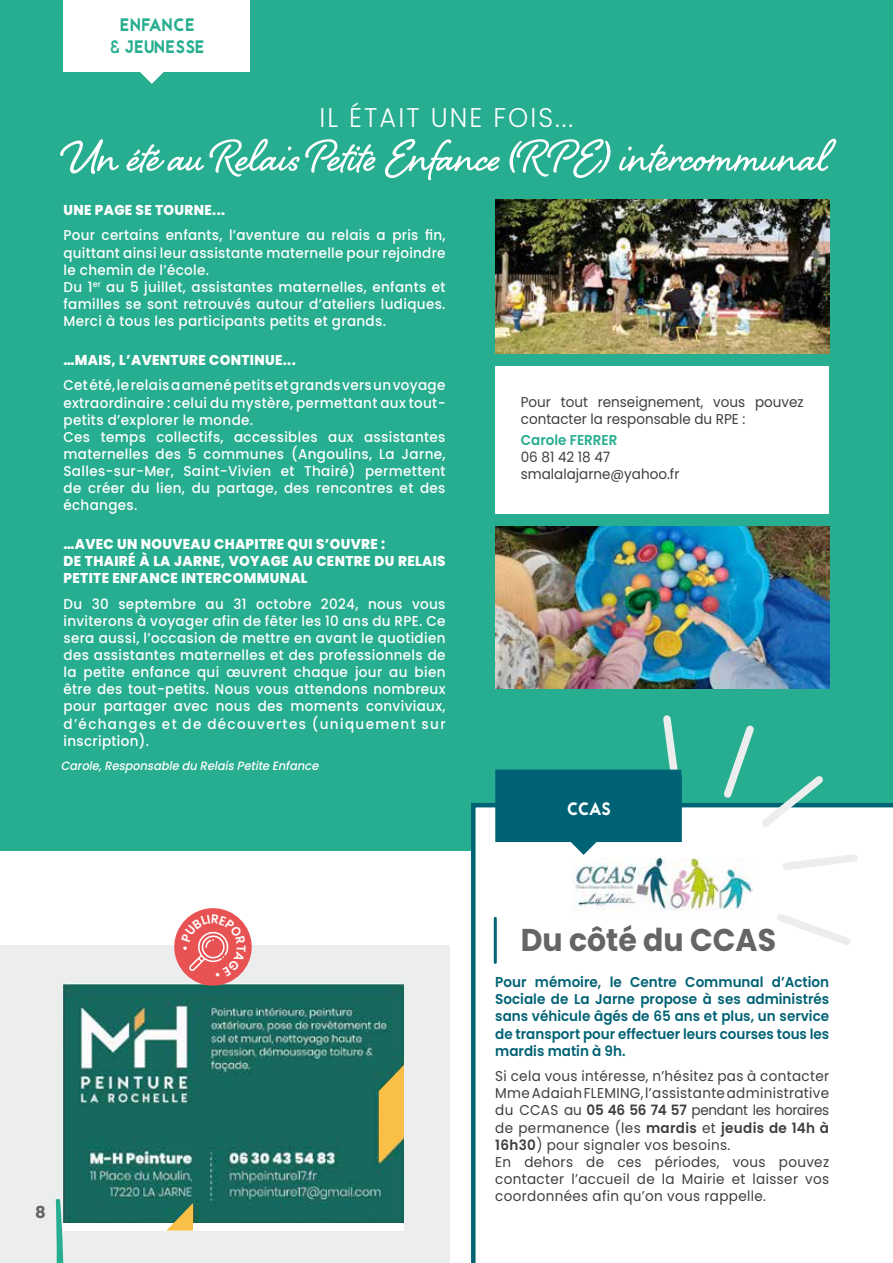
<style>
.page{position:relative;width:893px;height:1263px;background:#fff}
.page>*{position:absolute;margin:0;border:0;box-sizing:border-box;transform-origin:0 0}
.t1{font:700 57px "Shelby";color:#fff}
.t2{font:700 31.5px "Poppins";color:#646567;scale:.95 1}
.t3{font:300 27px "Poppins";letter-spacing:.08em;color:#fff;scale:.95 1}
.t4{font:18px/21.6px "Jaapokki";letter-spacing:.02em;color:#27ad8f;text-align:center;scale:.9 1}
.t5{font:18px "Jaapokki";color:#fff;scale:.9 1}
.t6{font:700 16.5px "Poppins";color:#646567}
.t7{font:500 14.25px/17.1px "Poppins";letter-spacing:.025em;color:#fff;scale:.95 1}
.t8{font:14.25px/17.1px "Poppins";letter-spacing:.025em;color:#3e3d40;scale:.95 1}
.t9{font:600 14.25px/17.1px "Poppins";color:#006275;text-align:justify;scale:.95 1}
.t10{font:800 14.25px/17.1px "Poppins";letter-spacing:.025em;color:#fff;scale:.95 1}
.t11{font:14.25px/17.1px "Poppins";color:#3e3d40;scale:.95 1}
.t12{font:600 14.25px "Poppins";color:#27ad8f;scale:.95 1}
.t13{font:italic 500 12px "Poppins";color:#fff;scale:.95 1}
.s1{font-weight:600}
</style>
<div class="page">
<div style="left:0;top:945px;width:449px;height:318px;background:#eceded"></div>
<div style="left:64px;top:984px;width:340px;height:246px;background:#fff"></div>
<img style="left:64px;top:984px;width:340px;height:238px">
<svg style="left:166px;top:1203px;width:27px;height:27px"></svg>
<svg style="left:379px;top:1065px;width:25px;height:98px"></svg>
<div style="left:174px;top:908px;width:78px;height:78px;background:#e85252;border-radius:50%"></div>
<svg style="left:55px;top:1199px;width:16px;height:64px"></svg>
<div style="left:0;top:0;width:893px;height:850px;background:#27ad8f"></div>
<svg style="left:471px;top:803px;width:422px;height:460px"></svg>
<div style="left:566px;top:852px;width:192px;height:67px;background:#fff"></div>
<img style="left:572px;top:858px;width:86px;height:53px">
<svg style="left:658px;top:715px;width:205px;height:236px"></svg>
<div style="left:63px;top:0;width:187px;height:71px;background:#fff"></div>
<svg style="left:137px;top:71px;width:30px;height:13px"></svg>
<img style="left:495px;top:526px;width:334px;height:162px">
<div style="left:495px;top:366px;width:334px;height:147px;background:#fff"></div>
<svg style="left:495px;top:770px;width:187px;height:85px"></svg>
<hr style="left:494px;top:918px;width:3px;height:44px;background:#006275">
<img style="left:495px;top:200px;width:334px;height:153px">
<svg style="left:181px;top:914px;width:65px;height:62px"></svg>
<p class="t4" style="left:110px;top:14px;width:107px">ENFANCE<br>&amp; JEUNESSE</p>
<h3 class="t3" style="left:319px;top:102px;width:269px">IL ÉTAIT UNE FOIS...</h3>
<h1 class="t1" style="left:64px;top:117px;width:766px">Un été au Relais Petite Enfance (RPE) intercommunal</h1>
<p class="t10" style="left:63px;top:201px;width:172px">UNE PAGE SE TOURNE...</p>
<p class="t7" style="left:63px;top:227px;width:404px">Pour certains enfants, l’aventure au relais a pris fin, quittant ainsi leur assistante maternelle pour rejoindre le chemin de l’école.<br>Du 1<sup>er</sup> au 5 juillet, assistantes maternelles, enfants et familles se sont retrouvés autour d’ateliers ludiques.<br>Merci à tous les participants petits et grands.</p>
<p class="t10" style="left:63px;top:351px;width:246px">…MAIS, L’AVENTURE CONTINUE...</p>
<p class="t7" style="left:63px;top:377px;width:404px">Cet été, le relais a amené petits et grands vers un voyage extraordinaire : celui du mystère, permettant aux tout&shy;petits d’explorer le monde.<br>Ces temps collectifs, accessibles aux assistantes maternelles des 5 communes (Angoulins, La Jarne, Salles-sur-Mer, Saint-Vivien et Thairé) permettent de créer du lien, du partage, des rencontres et des échanges.</p>
<p class="t10" style="left:63px;top:535px;width:404px">…AVEC UN NOUVEAU CHAPITRE QUI S’OUVRE :<br>DE THAIRÉ À LA JARNE, VOYAGE AU CENTRE DU RELAIS<br>PETITE ENFANCE INTERCOMMUNAL</p>
<p class="t7" style="left:63px;top:595px;width:404px;text-align:justify">Du 30 septembre au 31 octobre 2024, nous vous inviterons à voyager afin de fêter les 10 ans du RPE. Ce sera aussi, l’occasion de mettre en avant le quotidien des assistantes maternelles et des professionnels de la petite enfance qui œuvrent chaque jour au bien être des tout-petits. Nous vous attendons nombreux pour partager avec nous des moments conviviaux, d’échanges et de découvertes (uniquement sur inscription).</p>
<p class="t13" style="left:61px;top:758px;width:276px">Carole,Responsable du RelaisPetite Enfance</p>
<p class="t11" style="left:521px;top:393px;width:299px">Pour tout renseignement, vous pouvez contacter la responsable du RPE :</p>
<p class="t12" style="left:521px;top:432px;width:103px">Carole FERRER</p>
<p class="t11" style="left:521px;top:449px;width:168px">06 81 42 18 47 smalalajarne@yahoo.fr</p>
<p class="t5" style="left:567px;top:796px;width:50px">CCAS</p>
<p class="t6" style="left:35px;top:1202px;width:12px">8</p>
<h2 class="t2" style="left:521px;top:922px;width:270px">Du côté du CCAS</h2>
<p class="t9" style="left:495px;top:974px;width:353px">Pour mémoire, le Centre Communal d’Action Sociale de La Jarne propose à ses administrés sans véhicule âgés de 65 ans et plus, un service de transport pour effectuer leurs courses tous les mardis matin à 9h.</p>
<p class="t8" style="left:495px;top:1068px;width:353px">Si cela vous intéresse, n’hésitez pas à contacter Mme Adaiah FLEMING, l’assistante administrative du CCAS au <span class="s1">05 46 56 74 57</span> pendant les horaires de permanence (les <span class="s1">mardis</span> et <span class="s1">jeudis de 14h à 16h30</span>) pour signaler vos besoins.<br>En dehors de ces périodes, vous pouvez contacter l’accueil de la Mairie et laisser vos coordonnées afin qu’on vous rappelle.</p>
</div>
